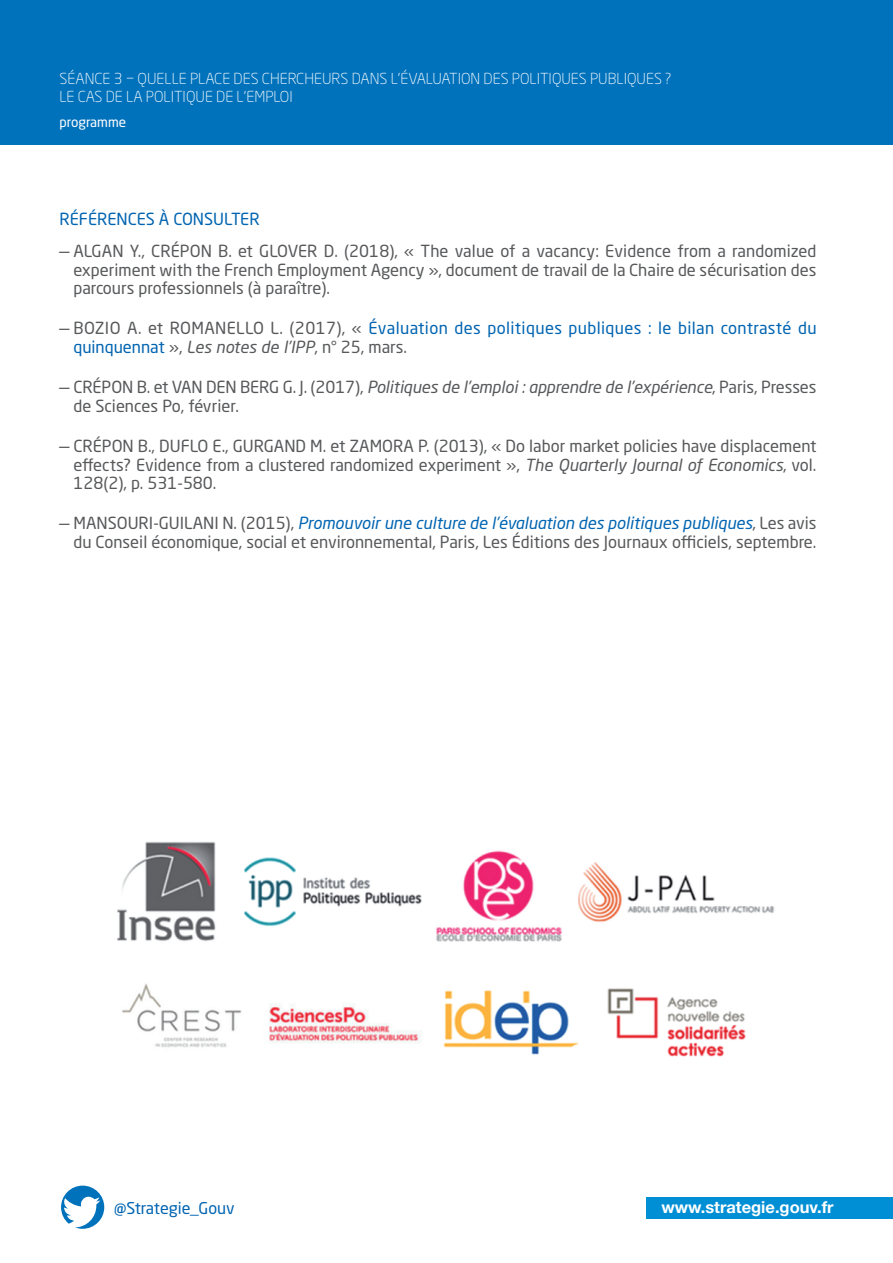
<style>
.page{position:relative;width:893px;height:1263px;background:#fff}
.page>*{position:absolute;margin:0;border:0;box-sizing:border-box;transform-origin:0 0}
.t1{font:16.5px/18.8px "Neo Sans Pro";color:#57585a;text-align:justify}
.t2{font:16.5px/18.8px "Neo Sans Pro";letter-spacing:.025em;color:#0164b1}
.t3{font:700 16.5px "Helvetica Neue LT Com";color:#fff}
.t4{font:16.5px "Neo Sans Pro";color:#0164b1}
.t5{font:16.05px "Neo Sans Pro";color:#0164b1}
.t6{font:300 15px/18px "Neo Sans Pro";color:#fff}
.t7{font:13.5px "Neo Sans Pro";color:#fff}
.s1{color:#57585a}
.s2{font-style:italic;color:#57585a}
.s3{font-style:italic}
.s4{font-style:italic;color:#0164b1}
</style>
<div class="page">
<div style="left:0;top:0;width:893px;height:145px;background:#0072bc"></div>
<svg style="left:61px;top:1185px;width:43px;height:44px"></svg>
<div style="left:646px;top:1197px;width:247px;height:22px;background:#008fd5"></div>
<img style="left:117px;top:842px;width:658px;height:215px">
<p class="t6" style="left:60px;top:69px;width:613px">SÉANCE 3 − QUELLE PLACE DES CHERCHEURS DANS L’ÉVALUATION DES POLITIQUES PUBLIQUES ?<br>LE CAS DE LA POLITIQUE DE L’EMPLOI</p>
<p class="t7" style="left:60px;top:114px;width:68px">programme</p>
<p class="t4" style="left:60px;top:209px;width:202px">RÉFÉRENCES À CONSULTER</p>
<p class="t1" style="left:73px;top:241px;width:745px;text-indent:-14px">— ALGAN Y., CRÉPON B. et GLOVER D. (2018), « The value of a vacancy: Evidence from a randomized experiment with the French Employment Agency », document de travail de la Chaire de sécurisation des parcours professionnels (à paraître).</p>
<p class="t2" style="left:73px;top:319px;width:745px;text-indent:-14px"><span class="s1">— BOZIO A. et ROMANELLO L. (2017), «</span> Évaluation des politiques publiques : le bilan contrasté du quinquennat <span class="s1">»,</span> <span class="s2">Les notes de l’IPP</span><span class="s1">, n° 25, mars.</span></p>
<p class="t1" style="left:73px;top:377px;width:745px;text-indent:-14px">— CRÉPON B. et VAN DEN BERG G. J. (2017), <span class="s3">Politiques de l’emploi : apprendre de l’expérience</span>, Paris, Presses de Sciences Po, février.</p>
<p class="t1" style="left:73px;top:436px;width:745px;text-indent:-14px">— CRÉPON B., DUFLO E., GURGAND M. et ZAMORA P. (2013), « Do labor market policies have displacement effects? Evidence from a clustered randomized experiment », <span class="s3">The Quarterly Journal of Economics</span>, vol.<br>128(2), p. 531-580.</p>
<p class="t1" style="left:60px;top:514px;width:758px;text-align:right">— MANSOURI-GUILANI N. (2015), <span class="s4">Promouvoir une culture de l’évaluation des politiques publiques</span>, Les avis du Conseil économique, social et environnemental, Paris, Les Éditions des Journaux officiels, septembre.</p>
<p class="t5" style="left:114px;top:1198px;width:122px">@Strategie_Gouv</p>
<p class="t3" style="left:661px;top:1197px;width:174px">www.strategie.gouv.fr</p>
</div>
